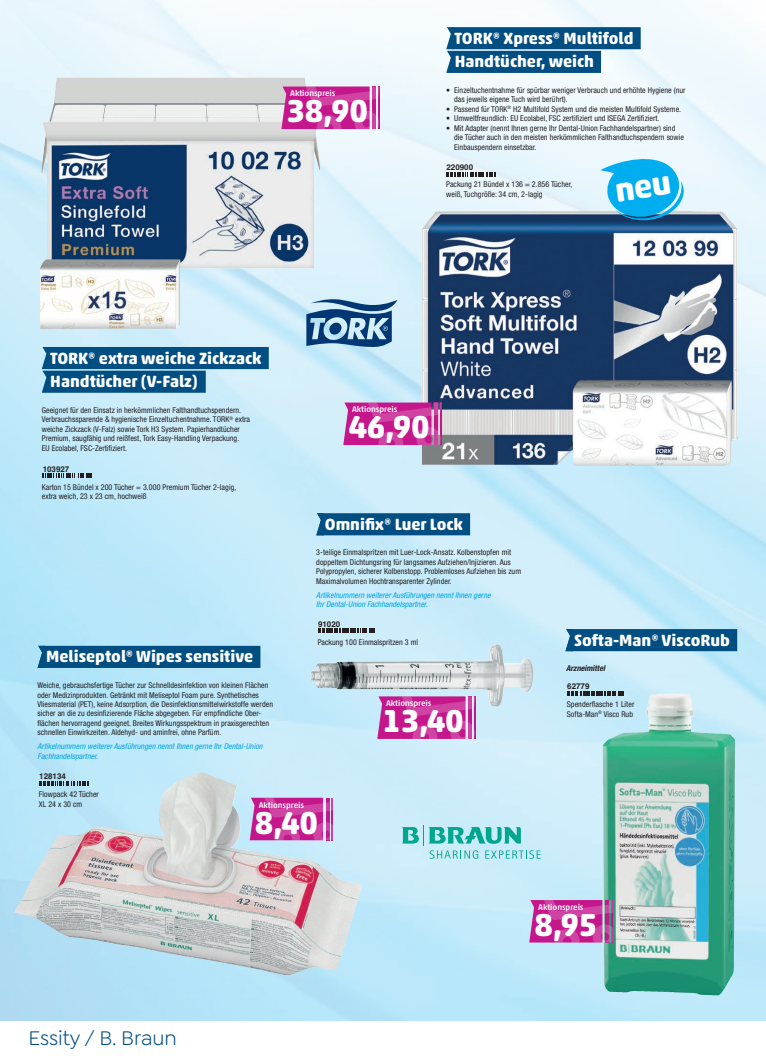
<style>
.page{position:relative;width:766px;height:1063px;background:#fff}
.page>*{position:absolute;margin:0;border:0;box-sizing:border-box;transform-origin:0 0}
.t1{font:700 32.2px "Akko Rounded Pro";letter-spacing:-.01em;color:#fff}
.t2{font:21px "Goldplay";color:#004e82}
.t3{font:700 16.5px/23.7px "Akko Rounded Pro";color:#fff}
.t4{font:500 8.3px "Akko Rounded Pro";letter-spacing:-.01em;color:#fff}
.t5{font:condensed 8px/9.5px "Helvetica Neue LT Pro";letter-spacing:.005em;color:#231f20}
.t6{font:italic condensed 8px/9.5px "Helvetica Neue LT Pro";letter-spacing:.005em;color:#00a6e4}
.t7{font:700 8px "Helvetica";color:#231f20}
.t8{font:italic 700 condensed 8px "Helvetica Neue LT Pro";letter-spacing:.005em;color:#231f20}
</style>
<div class="page">
<img style="left:0;top:0;width:765px;height:1020px">
<svg style="left:306px;top:299px;width:91px;height:48px"></svg>
<div style="left:452px;top:27px;width:188px;height:22px;background:#004e82"></div>
<svg style="left:446px;top:27px;width:155px;height:46px"></svg>
<div style="left:47px;top:347px;width:222px;height:22px;background:#004e82"></div>
<svg style="left:42px;top:347px;width:164px;height:46px"></svg>
<img style="left:40px;top:78px;width:280px;height:251px">
<svg style="left:43px;top:474px;width:49px;height:4px"></svg>
<svg style="left:446px;top:172px;width:49px;height:5px"></svg>
<svg style="left:281px;top:87px;width:102px;height:42px"></svg>
<img style="left:421px;top:211px;width:319px;height:255px">
<svg style="left:343px;top:403px;width:101px;height:42px"></svg>
<div style="left:322px;top:513px;width:148px;height:22px;background:#004e82"></div>
<svg style="left:316px;top:513px;width:6px;height:22px"></svg>
<img style="left:310px;top:644px;width:223px;height:62px">
<img style="left:602px;top:694px;width:122px;height:301px">
<div style="left:43px;top:646px;width:217px;height:22px;background:#004e82"></div>
<svg style="left:38px;top:646px;width:5px;height:22px"></svg>
<img style="left:14px;top:772px;width:348px;height:204px">
<svg style="left:39px;top:781px;width:49px;height:5px"></svg>
<svg style="left:318px;top:629px;width:57px;height:4px"></svg>
<div style="left:571px;top:629px;width:166px;height:22px;background:#004e82"></div>
<svg style="left:565px;top:629px;width:6px;height:22px"></svg>
<svg style="left:567px;top:692px;width:57px;height:4px"></svg>
<svg style="left:250px;top:798px;width:83px;height:42px"></svg>
<svg style="left:529px;top:900px;width:83px;height:43px"></svg>
<svg style="left:377px;top:696px;width:101px;height:43px"></svg>
<svg style="left:401px;top:825px;width:139px;height:34px"></svg>
<svg style="left:600px;top:153px;width:84px;height:68px"></svg>
<p class="t4" style="left:290px;top:88px;width:47px">Aktionspreis</p>
<h1 class="t1" style="left:286px;top:91px;width:83px">38,90</h1>
<h3 class="t3" style="left:454px;top:26px;width:180px">TORK® Xpress® Multifold<br>Handtücher, weich</h3>
<p class="t5" style="left:454px;top:85px;width:233px;text-indent:-8px">• Einzeltuchentnahme für spürbar weniger Verbrauch und erhöhte Hygiene (nur das jeweils eigene Tuch wird berührt).</p>
<p class="t5" style="left:446px;top:104px;width:236px">• Passend für TORK<sup>®</sup> H2 Multifold System und die meisten Multifold Systeme.</p>
<p class="t5" style="left:446px;top:114px;width:215px">• Umweltfreundlich: EU Ecolabel, FSC zertifiziert und ISEGA Zertifiziert.</p>
<p class="t5" style="left:454px;top:123px;width:231px;text-indent:-8px">• Mit Adapter (nennt Ihnen gerne Ihr Dental-Union Fachhandelspartner) sind die Tücher auch in den meisten herkömmlichen Falthandtuchspendern sowie<br>Einbauspendern einsetzbar.</p>
<p class="t7" style="left:446px;top:163px;width:28px">220900</p>
<p class="t5" style="left:446px;top:180px;width:128px">Packung 21 Bündel x 136 = 2.856 Tücher, weiß, Tuchgröße: 34 cm, 2-lagig</p>
<h3 class="t3" style="left:50px;top:346px;width:213px">TORK® extra weiche Zickzack<br>Handtücher (V-Falz)</h3>
<p class="t5" style="left:42px;top:405px;width:210px">Geeignet für den Einsatz in herkömmlichen Falthandtuchspendern.<br>Verbrauchssparende &amp; hygienische Einzeltuchentnahme. TORK<sup>®</sup> extra weiche Zickzack (V-Falz) sowie Tork H3 System. Papierhandtücher Premium, saugfähig und reißfest, Tork Easy-Handling Verpackung.<br>EU Ecolabel, FSC-Zertifiziert.</p>
<p class="t7" style="left:43px;top:464px;width:28px">103927</p>
<p class="t5" style="left:42px;top:482px;width:196px">Karton 15 Bündel x 200 Tücher = 3.000 Premium Tücher 2-lagig, extra weich, 23 x 23 cm, hochweiß</p>
<p class="t4" style="left:352px;top:404px;width:47px">Aktionspreis</p>
<h1 class="t1" style="left:348px;top:407px;width:83px">46,90</h1>
<h3 class="t3" style="left:325px;top:512px;width:140px">Omnifix® Luer Lock</h3>
<p class="t5" style="left:316px;top:548px;width:206px">3-teilige Einmalspritzen mit Luer-Lock-Ansatz. Kolbenstopfen mit doppeltem Dichtungsring für langsames Aufziehen/Injizieren. Aus Polypropylen, sicherer Kolbenstopp. Problemloses Aufziehen bis zum Maximalvolumen Hochtransparenter Zylinder.</p>
<p class="t6" style="left:316px;top:590px;width:176px">Artikelnummern weiterer Ausführungen nennt Ihnen gerne<br>Ihr Dental-Union Fachhandelspartner.</p>
<h3 class="t3" style="left:46px;top:645px;width:209px">Meliseptol® Wipes sensitive</h3>
<p class="t5" style="left:38px;top:680px;width:237px">Weiche, gebrauchsfertige Tücher zur Schnelldesinfektion von kleinen Flächen oder Medizinprodukten. Getränkt mit Meliseptol Foam pure. Synthetisches Vliesmaterial (PET), keine Adsorption, die Desinfektionsmittelwirkstoffe werden sicher an die zu desinfizierende Fläche abgegeben. Für empfindliche Ober&shy;flächen hervorragend geeignet. Breites Wirkungsspektrum in praxisgerechten schnellen Einwirkzeiten. Aldehyd- und aminfrei, ohne Parfüm.</p>
<p class="t6" style="left:38px;top:742px;width:226px">Artikelnummern weiterer Ausführungen nennt Ihnen gerne Ihr Dental-Union<br>Fachhandelspartner.</p>
<p class="t7" style="left:39px;top:772px;width:28px">128134</p>
<p class="t5" style="left:39px;top:789px;width:61px">Flowpack 42 Tücher<br>XL 24 x 30 cm</p>
<p class="t4" style="left:259px;top:800px;width:47px">Aktionspreis</p>
<p class="t7" style="left:318px;top:619px;width:24px">91020</p>
<p class="t5" style="left:317px;top:637px;width:102px">Packung 100 Einmalspritzen 3 ml</p>
<h3 class="t3" style="left:574px;top:628px;width:157px">Softa-Man® ViscoRub</h3>
<p class="t8" style="left:566px;top:664px;width:40px">Arzneimittel</p>
<p class="t7" style="left:567px;top:682px;width:24px">62779</p>
<p class="t5" style="left:566px;top:700px;width:69px">Spenderflasche 1 Liter<br>Softa-Man<sup>®</sup> Visco Rub</p>
<p class="t4" style="left:386px;top:698px;width:47px">Aktionspreis</p>
<h1 class="t1" style="left:382px;top:701px;width:83px">13,40</h1>
<h2 class="t2" style="left:28px;top:1026px;width:150px">Essity / B. Braun</h2>
<h1 class="t1" style="left:255px;top:803px;width:65px">8,40</h1>
<p class="t4" style="left:538px;top:902px;width:47px">Aktionspreis</p>
<h1 class="t1" style="left:534px;top:905px;width:65px">8,95</h1>
</div>
